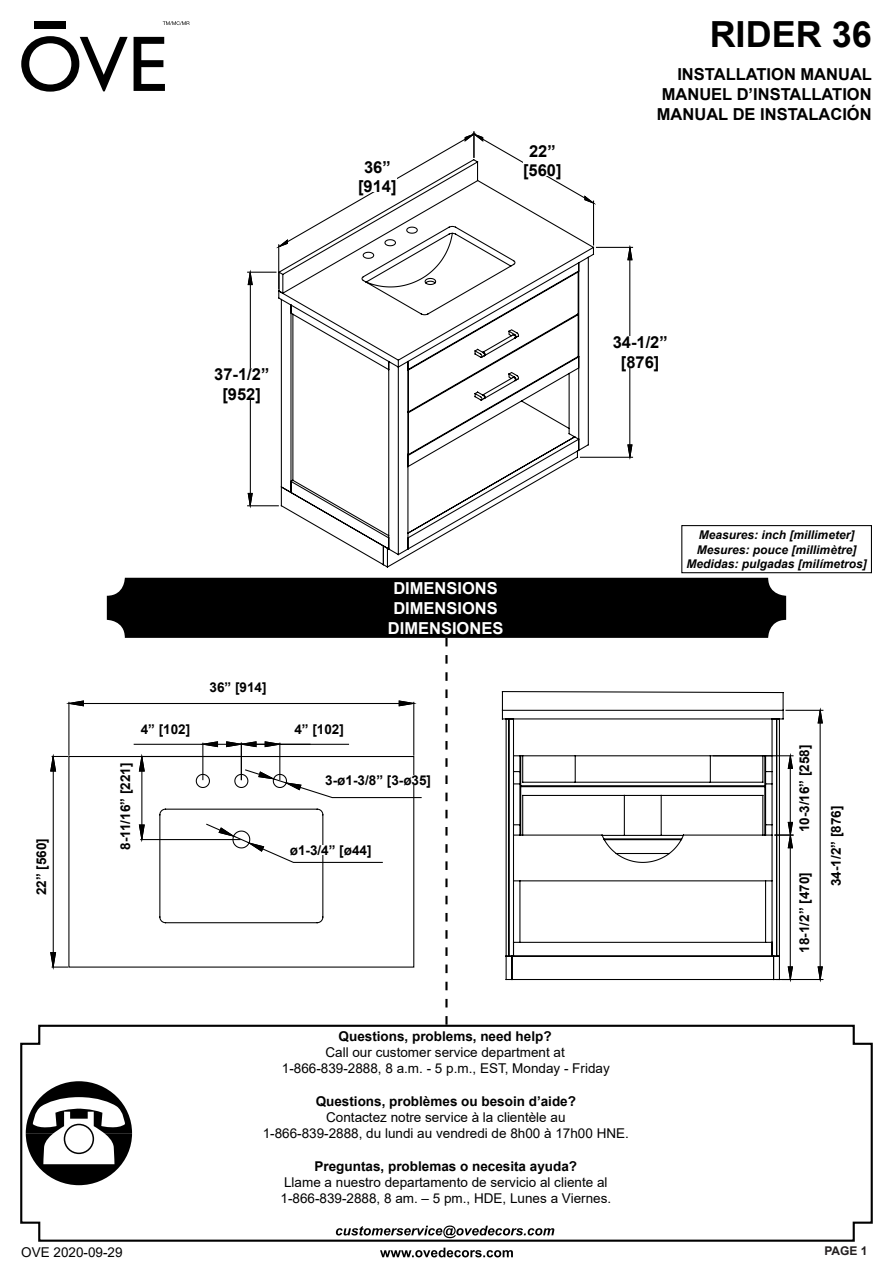
<style>
.page{position:relative;width:893px;height:1263px;background:#fff}
.page>*{position:absolute;margin:0;border:0;box-sizing:border-box;transform-origin:0 0}
.t1{font:700 36px "Arial";color:#000}
.t2{font:700 16.5px "Arial";color:#000}
.t3{font:700 16.5px "Arial";color:#fff}
.t4{font:13.5px "Arial";color:#000}
.t5{font:700 13.5px "Arial";color:#000}
.t6{font:italic 700 12px "Arial";color:#000}
.t7{font:700 12px "Arial";color:#231f20}
</style>
<div class="page">
<hr style="left:53px;top:771px;width:1px;height:181px;background:#000">
<svg style="left:50px;top:754px;width:18px;height:18px"></svg>
<svg style="left:50px;top:951px;width:18px;height:19px"></svg>
<hr style="left:202px;top:743px;width:1px;height:37px;background:#000">
<hr style="left:241px;top:743px;width:1px;height:37px;background:#000">
<hr style="left:279px;top:743px;width:1px;height:37px;background:#000">
<hr style="left:280px;top:744px;width:68px;height:1px;background:#000">
<hr style="left:134px;top:744px;width:69px;height:1px;background:#000">
<svg style="left:197px;top:741px;width:89px;height:7px"></svg>
<svg style="left:68px;top:755px;width:347px;height:213px"></svg>
<hr style="left:413px;top:702px;width:1px;height:53px;background:#000">
<hr style="left:68px;top:702px;width:1px;height:53px;background:#000">
<hr style="left:84px;top:703px;width:315px;height:1px;background:#000">
<svg style="left:398px;top:700px;width:19px;height:7px"></svg>
<svg style="left:66px;top:700px;width:18px;height:7px"></svg>
<svg style="left:205px;top:769px;width:217px;height:94px"></svg>
<svg style="left:291px;top:512px;width:193px;height:56px"></svg>
<hr style="left:580px;top:457px;width:52px;height:1px;background:#000">
<hr style="left:596px;top:247px;width:36px;height:1px;background:#000">
<hr style="left:629px;top:260px;width:1px;height:185px;background:#000">
<svg style="left:627px;top:444px;width:6px;height:16px"></svg>
<svg style="left:627px;top:245px;width:6px;height:16px"></svg>
<svg style="left:247px;top:131px;width:352px;height:381px"></svg>
<div style="left:681px;top:525px;width:191px;height:48px;border:1px solid #000"></div>
<div style="left:107px;top:578px;width:679px;height:60px;background:#000;border-radius:18px"></div>
<svg style="left:445px;top:638px;width:3px;height:386px"></svg>
<div style="left:358px;top:160px;width:39px;height:32px;background:#fff"></div>
<div style="left:613px;top:336px;width:55px;height:32px;background:#fff"></div>
<div style="left:523px;top:145px;width:39px;height:31px;background:#fff"></div>
<div style="left:325px;top:775px;width:106px;height:10px;background:#fff"></div>
<div style="left:290px;top:845px;width:82px;height:10px;background:#fff"></div>
<div style="left:214px;top:368px;width:55px;height:32px;background:#fff"></div>
<div style="left:120px;top:763px;width:10px;height:87px;background:#fff"></div>
<svg style="left:21px;top:36px;width:107px;height:56px"></svg>
<svg style="left:134px;top:37px;width:31px;height:54px"></svg>
<div style="left:34px;top:21px;width:32px;height:7px;background:#000"></div>
<svg style="left:163px;top:21px;width:26px;height:4px"></svg>
<svg style="left:20px;top:1024px;width:853px;height:218px"></svg>
<svg style="left:26px;top:1081px;width:106px;height:104px"></svg>
<svg style="left:64px;top:1124px;width:30px;height:30px"></svg>
<div style="left:65px;top:1125px;width:28px;height:27px;background:#fff;border-radius:50%"></div>
<svg style="left:380px;top:1247px;width:133px;height:10px"></svg>
<hr style="left:786px;top:710px;width:37px;height:1px;background:#000">
<hr style="left:782px;top:979px;width:41px;height:1px;background:#000">
<hr style="left:820px;top:723px;width:1px;height:244px;background:#000">
<svg style="left:817px;top:707px;width:6px;height:17px"></svg>
<svg style="left:775px;top:709px;width:19px;height:273px"></svg>
<svg style="left:817px;top:966px;width:6px;height:16px"></svg>
<svg style="left:501px;top:691px;width:283px;height:289px"></svg>
<p class="t2" style="left:364px;top:155px;width:28px">36”</p>
<p class="t2" style="left:358px;top:175px;width:40px">[914]</p>
<p class="t2" style="left:529px;top:139px;width:28px">22”</p>
<p class="t2" style="left:523px;top:159px;width:40px">[560]</p>
<p class="t1" style="left:710px;top:9px;width:164px">RIDER 36</p>
<p class="t2" style="left:677px;top:63px;width:196px">INSTALLATION MANUAL</p>
<p class="t2" style="left:662px;top:82px;width:211px">MANUEL D’INSTALLATION</p>
<p class="t2" style="left:657px;top:102px;width:216px">MANUAL DE INSTALACIÓN</p>
<p class="t2" style="left:214px;top:363px;width:57px">37-1/2”</p>
<p class="t2" style="left:222px;top:383px;width:40px">[952]</p>
<p class="t2" style="left:613px;top:331px;width:57px">34-1/2”</p>
<p class="t2" style="left:621px;top:351px;width:40px">[876]</p>
<p class="t5" style="left:32px;top:895px;width:59px;rotate:-90deg">22” [560]</p>
<p class="t3" style="left:393px;top:577px;width:106px">DIMENSIONS</p>
<p class="t3" style="left:393px;top:596px;width:106px">DIMENSIONS</p>
<p class="t3" style="left:388px;top:616px;width:117px">DIMENSIONES</p>
<p class="t5" style="left:210px;top:678px;width:59px">36” [914]</p>
<p class="t5" style="left:141px;top:720px;width:51px">4” [102]</p>
<p class="t5" style="left:294px;top:720px;width:51px">4” [102]</p>
<p class="t5" style="left:116px;top:850px;width:89px;rotate:-90deg">8-11/16” [221]</p>
<p class="t5" style="left:325px;top:771px;width:107px">3-ø1-3/8” [3-ø35]</p>
<p class="t5" style="left:290px;top:841px;width:83px">ø1-3/4” [ø44]</p>
<p class="t4" style="left:21px;top:1243px;width:103px">OVE 2020-09-29</p>
<p class="t5" style="left:339px;top:1027px;width:215px">Questions, problems, need help?</p>
<p class="t4" style="left:325px;top:1043px;width:241px">Call our customer service department at</p>
<p class="t4" style="left:282px;top:1059px;width:329px">1-866-839-2888, 8 a.m. - 5 p.m., EST, Monday - Friday</p>
<p class="t5" style="left:316px;top:1091px;width:262px">Questions, problèmes ou besoin d’aide?</p>
<p class="t4" style="left:326px;top:1108px;width:241px">Contactez notre service à la clientèle au</p>
<p class="t4" style="left:263px;top:1124px;width:368px">1-866-839-2888, du lundi au vendredi de 8h00 à 17h00 HNE.</p>
<p class="t5" style="left:315px;top:1156px;width:264px">Preguntas, problemas o necesita ayuda?</p>
<p class="t4" style="left:284px;top:1173px;width:325px">Llame a nuestro departamento de servicio al cliente al</p>
<p class="t4" style="left:280px;top:1189px;width:332px">1-866-839-2888, 8 am. – 5 pm., HDE, Lunes a Viernes.</p>
<p class="t6" style="left:699px;top:527px;width:157px">Measures: inch [millimeter]</p>
<p class="t6" style="left:697px;top:541px;width:161px">Mesures: pouce [millimètre]</p>
<p class="t6" style="left:687px;top:556px;width:182px">Medidas: pulgadas [milímetros]</p>
<p class="t5" style="left:795px;top:832px;width:89px;rotate:-90deg">10-3/16” [258]</p>
<p class="t5" style="left:795px;top:952px;width:82px;rotate:-90deg">18-1/2” [470]</p>
<p class="t5" style="left:826px;top:886px;width:82px;rotate:-90deg">34-1/2” [876]</p>
<p class="t7" style="left:824px;top:1242px;width:45px">PAGE 1</p>
</div>
